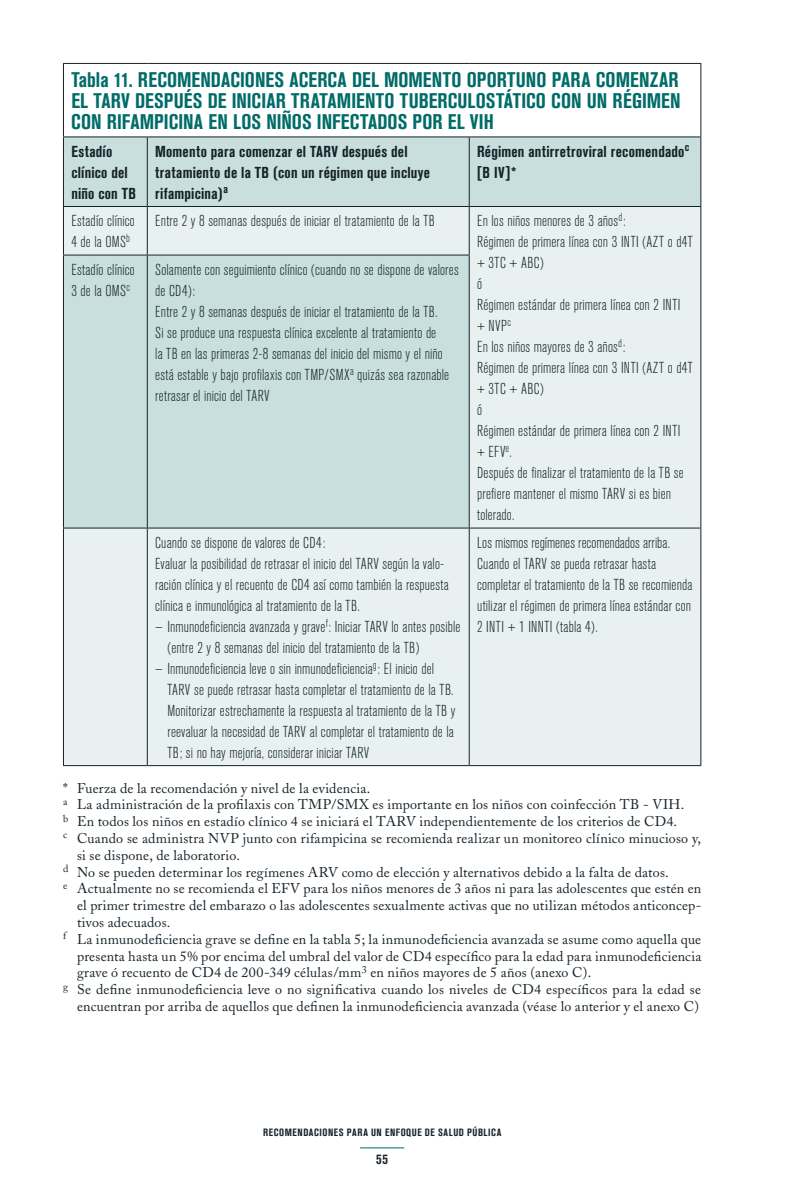
<style>
.page{position:relative;width:788px;height:1197px;background:#fff}
.page>*{position:absolute;margin:0;border:0;box-sizing:border-box;transform-origin:0 0}
.t1{font:700 condensed 21px "Akzidenz Grotesk BE";letter-spacing:.015em;color:#006c68}
.t2{font:300 condensed 15.75px/21px "Akzidenz Grotesk BE";letter-spacing:.015em;color:#162229}
.t3{font:700 condensed 15.75px/21px "Akzidenz Grotesk BE";letter-spacing:.025em;color:#162229}
.t4{font:14px "Adobe Caslon";letter-spacing:.015em;color:#162229}
.t5{font:700 condensed 14px "Akzidenz Grotesk BE";color:#162229}
.t6{font:700 condensed 10.5px "Akzidenz Grotesk BE";letter-spacing:.055em;color:#162229}
</style>
<div class="page">
<hr style="left:360px;top:1147px;width:44px;height:1px;background:#006c68">
<div style="left:64px;top:137px;width:636px;height:69px;background:#c8dfde"></div>
<svg style="left:64px;top:207px;width:636px;height:558px;background:#ddeae9"></svg>
<hr style="left:63px;top:63px;width:84px;height:1px;background:#162229">
<hr style="left:63px;top:64px;width:1px;height:72px;background:#162229">
<hr style="left:147px;top:63px;width:322px;height:1px;background:#162229">
<hr style="left:469px;top:63px;width:232px;height:1px;background:#162229">
<hr style="left:700px;top:64px;width:1px;height:72px;background:#162229">
<hr style="left:63px;top:136px;width:84px;height:1px;background:#162229">
<hr style="left:63px;top:137px;width:1px;height:69px;background:#162229">
<hr style="left:147px;top:136px;width:322px;height:1px;background:#162229">
<hr style="left:147px;top:137px;width:1px;height:69px;background:#162229">
<hr style="left:469px;top:136px;width:232px;height:1px;background:#162229">
<hr style="left:469px;top:137px;width:1px;height:69px;background:#162229">
<hr style="left:700px;top:137px;width:1px;height:69px;background:#162229">
<hr style="left:63px;top:206px;width:84px;height:1px;background:#162229">
<hr style="left:63px;top:207px;width:1px;height:48px;background:#162229">
<hr style="left:147px;top:206px;width:322px;height:1px;background:#162229">
<hr style="left:147px;top:207px;width:1px;height:48px;background:#162229">
<hr style="left:469px;top:206px;width:232px;height:1px;background:#162229">
<hr style="left:469px;top:207px;width:1px;height:48px;background:#162229">
<hr style="left:700px;top:207px;width:1px;height:48px;background:#162229">
<hr style="left:700px;top:255px;width:1px;height:273px;background:#162229">
<hr style="left:63px;top:255px;width:84px;height:1px;background:#162229">
<hr style="left:63px;top:256px;width:1px;height:272px;background:#162229">
<hr style="left:147px;top:255px;width:322px;height:1px;background:#162229">
<hr style="left:147px;top:256px;width:1px;height:272px;background:#162229">
<hr style="left:469px;top:256px;width:1px;height:272px;background:#162229">
<hr style="left:63px;top:528px;width:84px;height:1px;background:#162229">
<hr style="left:63px;top:528px;width:1px;height:237px;background:#162229">
<hr style="left:147px;top:528px;width:322px;height:1px;background:#162229">
<hr style="left:147px;top:528px;width:1px;height:237px;background:#162229">
<hr style="left:469px;top:528px;width:232px;height:1px;background:#162229">
<hr style="left:469px;top:528px;width:1px;height:237px;background:#162229">
<hr style="left:700px;top:528px;width:1px;height:237px;background:#162229">
<hr style="left:63px;top:765px;width:84px;height:1px;background:#162229">
<hr style="left:147px;top:765px;width:322px;height:1px;background:#162229">
<hr style="left:469px;top:765px;width:232px;height:1px;background:#162229">
<h1 class="t1" style="left:71px;top:68px;width:88px">Tabla 11. RECOMENDACIONES</h1>
<h1 class="t1" style="left:289px;top:68px;width:107px">ACERCADEL MOMEN</h1>
<h1 class="t1" style="left:443px;top:68px;width:165px">TOOPORTUNO PARACOMEN</h1>
<h1 class="t1" style="left:649px;top:68px;width:30px">ZAR</h1>
<h1 class="t1" style="left:71px;top:89px;width:75px">EL TARV DESPUÉS</h1>
<h1 class="t1" style="left:208px;top:89px;width:33px">DE INICIA</h1>
<h1 class="t1" style="left:276px;top:89px;width:62px">R TRATAMIEN</h1>
<h1 class="t1" style="left:376px;top:89px;width:83px">TO TUBERCULOS</h1>
<h1 class="t1" style="left:496px;top:89px;width:157px">TÁTICO CON UN RÉGIMEN</h1>
<h1 class="t1" style="left:71px;top:110px;width:56px">CON RIFAMPICINA</h1>
<h1 class="t1" style="left:208px;top:110px;width:68px">ENLOS NIÑOS</h1>
<h1 class="t1" style="left:317px;top:110px;width:10px">INFEC</h1>
<h1 class="t1" style="left:360px;top:110px;width:19px">TADOS</h1>
<h1 class="t1" style="left:412px;top:110px;width:74px">POR EL VIH</h1>
<p class="t3" style="left:71px;top:141px;width:65px">Estadío clínico del niño con TB</p>
<p class="t3" style="left:155px;top:141px;width:276px">Momento para comenzar el TARV después del tratamiento de la TB (con un régimen que incluye rifampicina)<sup>a</sup></p>
<p class="t3" style="left:477px;top:141px;width:214px">Régimen antirretroviral recomendado<sup>c </sup>[B IV]*</p>
<p class="t2" style="left:71px;top:211px;width:65px">Estadío clínico<br>4 de la OMS<sup>b</sup></p>
<p class="t2" style="left:155px;top:211px;width:279px">Entre 2 y 8 semanas después de iniciar el tratamiento de la TB</p>
<p class="t2" style="left:477px;top:211px;width:217px">En los niños menores de 3 años<sup>d</sup>:<br>Régimen de primera línea con 3 INTI (AZT o d4T + 3TC + ABC)<br>ó<br>Régimen estándar de primera línea con 2 INTI<br>+ NVP<sup>c<br></sup>En los niños mayores de 3 años<sup>d</sup>:<br>Régimen de primera línea con 3 INTI (AZT o d4T + 3TC + ABC)<br>ó<br>Régimen estándar de primera línea con 2 INTI<br>+ EFV<sup>e</sup>.<br>Después de finalizar el tratamiento de la TB se prefiere mantener el mismo TARV si es bien tolerado.</p>
<p class="t2" style="left:71px;top:259px;width:65px">Estadío clínico<br>3 de la OMS<sup>c</sup></p>
<p class="t2" style="left:155px;top:259px;width:305px">Solamente con seguimiento clínico (cuando no se dispone de valores de CD4):<br>Entre 2 y 8 semanas después de iniciar el tratamiento de la TB.<br>Si se produce una respuesta clínica excelente al tratamiento de<br>la TB en las primeras 2-8 semanas del inicio del mismo y el niño está estable y bajo profilaxis con TMP/SMX<sup>a</sup> quizás sea razonable retrasar el inicio del TARV</p>
<p class="t2" style="left:155px;top:532px;width:295px">Cuando se dispone de valores de CD4:<br>Evaluar la posibilidad de retrasar el inicio del TARV según la valo&shy;ración clínica y el recuento de CD4 así como también la respuesta clínica e inmunológica al tratamiento de la TB.</p>
<p class="t2" style="left:167px;top:616px;width:294px;text-indent:-12px">— Inmunodeficiencia avanzada y grave<sup>f</sup>: Iniciar TARV lo antes posible (entre 2 y 8 semanas del inicio del tratamiento de la TB)</p>
<p class="t2" style="left:167px;top:658px;width:289px;text-indent:-12px">— Inmunodeficiencia leve o sin inmunodeficiencia<sup>g</sup>: El inicio del<br>TARV se puede retrasar hasta completar el tratamiento de la TB.<br>Monitorizar estrechamente la respuesta al tratamiento de la TB y reevaluar la necesidad de TARV al completar el tratamiento de la TB; si no hay mejoría, considerar iniciar TARV</p>
<p class="t2" style="left:477px;top:532px;width:217px">Los mismos regímenes recomendados arriba.<br>Cuando el TARV se pueda retrasar hasta completar el tratamiento de la TB se recomienda utilizar el régimen de primera línea estándar con 2 INTI + 1 INNTI (tabla 4).</p>
<p class="t4" style="left:63px;top:780px;width:309px">* Fuerza de la recomendación y nivel de la evidencia.</p>
<p class="t4" style="left:63px;top:796px;width:623px"><sup>a</sup> La administración de la profilaxis con TMP/SMX es importante en los niños con coinfección TB - VIH.</p>
<p class="t4" style="left:63px;top:813px;width:615px"><sup>b</sup> En todos los niños en estadío clínico 4 se iniciará el TARV independientemente de los criterios de CD4.</p>
<p class="t4" style="left:63px;top:830px;width:639px"><sup>c</sup> Cuando se administra NVP junto con rifampicina se recomienda realizar un monitoreo clínico minucioso y,</p>
<p class="t4" style="left:77px;top:847px;width:164px">si se dispone, de laboratorio.</p>
<p class="t4" style="left:63px;top:864px;width:607px"><sup>d</sup> No se pueden determinar los regímenes ARV como de elección y alternativos debido a la falta de datos.</p>
<p class="t4" style="left:63px;top:880px;width:639px"><sup>e</sup> Actualmente no se recomienda el EFV para los niños menores de 3 años ni para las adolescentes que estén en</p>
<p class="t4" style="left:77px;top:897px;width:625px">el primer trimestre del embarazo o las adolescentes sexualmente activas que no utilizan métodos anticoncep-</p>
<p class="t4" style="left:77px;top:914px;width:95px">tivos adecuados.</p>
<p class="t4" style="left:63px;top:931px;width:639px"><sup>f</sup> La inmunodeficiencia grave se define en la tabla 5; la inmunodeficiencia avanzada se asume como aquella que</p>
<p class="t4" style="left:77px;top:948px;width:625px">presenta hasta un 5% por encima del umbral del valor de CD4 específico para la edad para inmunodeficiencia</p>
<p class="t4" style="left:77px;top:964px;width:516px">grave ó recuento de CD4 de 200-349 células/mm<sup>3</sup> en niños mayores de 5 años (anexo C).</p>
<p class="t4" style="left:63px;top:981px;width:639px"><sup>g</sup> Se define inmunodeficiencia leve o no significativa cuando los niveles de CD4 específicos para la edad se</p>
<p class="t4" style="left:77px;top:998px;width:623px">encuentran por arriba de aquellos que definen la inmunodeficiencia avanzada (véase lo anterior y el anexo C)</p>
<p class="t6" style="left:263px;top:1126px;width:240px">Recomendaciones para un enfoque de salud pública</p>
<p class="t5" style="left:376px;top:1152px;width:13px">55</p>
</div>
